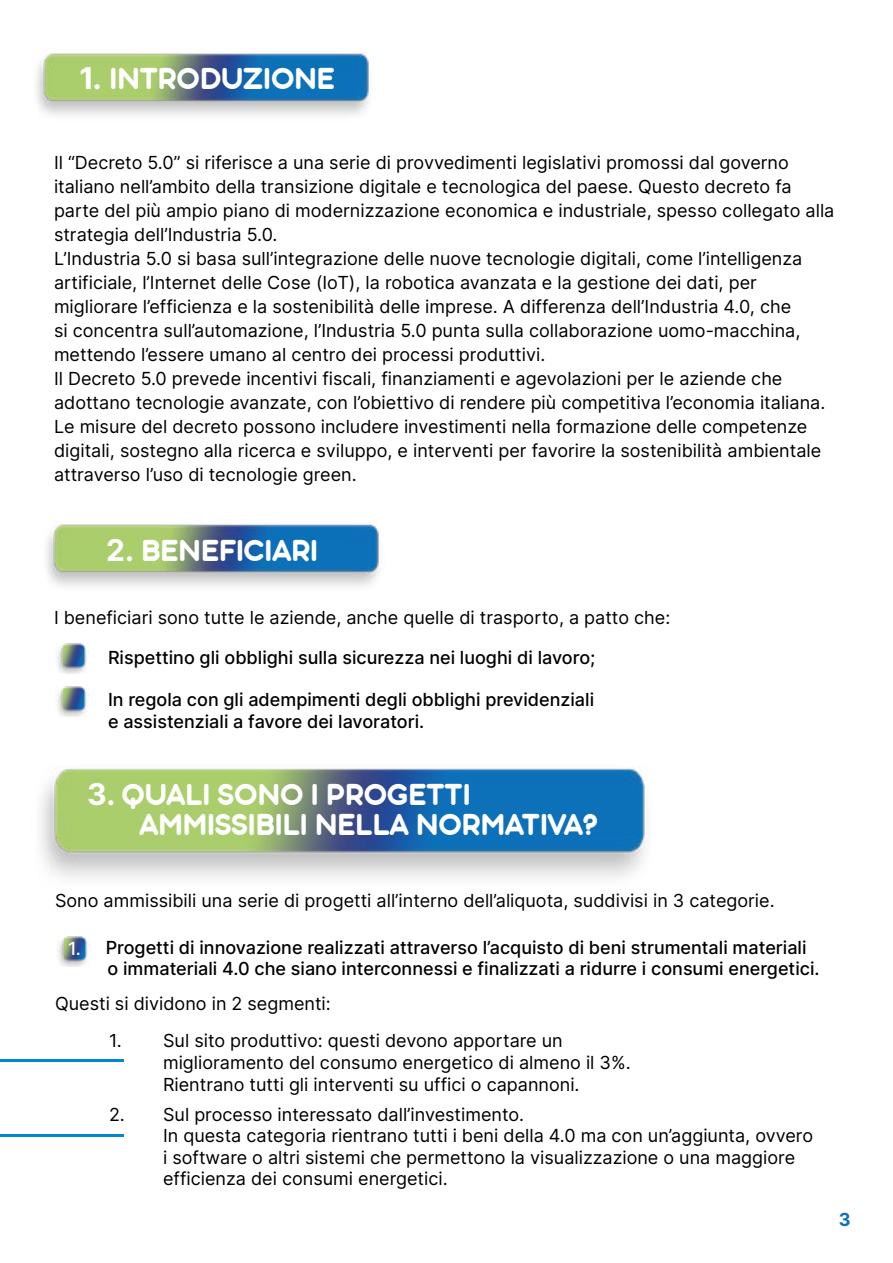
<style>
.page{position:relative;width:893px;height:1263px;background:#fff}
.page>*{position:absolute;margin:0;border:0;box-sizing:border-box;transform-origin:0 0}
.t1{font:700 33px/30px "Aristotelica Display Trial";color:#fff}
.t2{font:18px/24px "Inter";color:#000}
.t3{font:500 18px/21.6px "Inter";color:#000}
.t4{font:500 18px "Inter";color:#fff}
.t5{font:700 18px "Inter";color:#0d71b9}
.s1{font-family:"Inter";font-size:30px}
</style>
<div class="page">
<img style="left:36px;top:53px;width:334px;height:63px">
<img style="left:46px;top:524px;width:334px;height:63px">
<img style="left:57px;top:643px;width:30px;height:31px">
<img style="left:57px;top:686px;width:30px;height:30px">
<img style="left:40px;top:768px;width:607px;height:110px">
<img style="left:58px;top:936px;width:32px;height:30px">
<hr style="left:0;top:1059px;width:124px;height:2px;background:#0288d1">
<hr style="left:0;top:1134px;width:124px;height:2px;background:#0288d1">
<h1 class="t1" style="left:79px;top:64px;width:257px"><span class="s1">1.</span> INTRODUZIONE</h1>
<p class="t2" style="left:54px;top:150px;width:782px">Il “Decreto 5.0” si riferisce a una serie di provvedimenti legislativi promossi dal governo italiano nell’ambito della transizione digitale e tecnologica del paese. Questo decreto fa parte del più ampio piano di modernizzazione economica e industriale, spesso collegato alla strategia dell’Industria 5.0.<br>L’Industria 5.0 si basa sull’integrazione delle nuove tecnologie digitali, come l’intelligenza artificiale, l’Internet delle Cose (IoT), la robotica avanzata e la gestione dei dati, per migliorare l’efficienza e la sostenibilità delle imprese. A differenza dell’Industria 4.0, che<br>si concentra sull’automazione, l’Industria 5.0 punta sulla collaborazione uomo-macchina, mettendo l’essere umano al centro dei processi produttivi.<br>Il Decreto 5.0 prevede incentivi fiscali, finanziamenti e agevolazioni per le aziende che adottano tecnologie avanzate, con l’obiettivo di rendere più competitiva l’economia italiana.<br>Le misure del decreto possono includere investimenti nella formazione delle competenze digitali, sostegno alla ricerca e sviluppo, e interventi per favorire la sostenibilità ambientale attraverso l’uso di tecnologie green.</p>
<h1 class="t1" style="left:106px;top:536px;width:213px"><span class="s1">2.</span> BENEFICIARI</h1>
<p class="t2" style="left:54px;top:604px;width:618px">I beneficiari sono tutte le aziende, anche quelle di trasporto, a patto che:</p>
<p class="t3" style="left:108px;top:646px;width:489px">Rispettino gli obblighi sulla sicurezza nei luoghi di lavoro;</p>
<p class="t3" style="left:108px;top:688px;width:488px">In regola con gli adempimenti degli obblighi previdenziali e assistenziali a favore dei lavoratori.</p>
<h1 class="t1" style="left:139px;top:780px;width:459px;text-indent:-52px"><span class="s1">3.</span> QUALI SONO I PROGETTI<br>AMMISSIBILI NELLA NORMATIVA?</h1>
<p class="t2" style="left:55px;top:888px;width:721px">Sono ammissibili una serie di progetti all’interno dell’aliquota, suddivisi in 3 categorie.</p>
<p class="t3" style="left:106px;top:936px;width:715px">Progetti di innovazione realizzati attraverso l’acquisto di beni strumentali materiali o immateriali 4.0 che siano interconnessi e finalizzati a ridurre i consumi energetici.</p>
<p class="t2" style="left:55px;top:991px;width:277px">Questi si dividono in 2 segmenti:</p>
<p class="t2" style="left:163px;top:1030px;width:469px;line-height:21.6px;text-indent:-54px">1. Sul sito produttivo: questi devono apportare un miglioramento del consumo energetico di almeno il 3%.<br>Rientrano tutti gli interventi su uffici o capannoni.</p>
<p class="t2" style="left:163px;top:1103px;width:651px;line-height:21.6px;text-indent:-54px">2. Sul processo interessato dall’investimento.<br>In questa categoria rientrano tutti i beni della 4.0 ma con un’aggiunta, ovvero i software o altri sistemi che permettono la visualizzazione o una maggiore efficienza dei consumi energetici.</p>
<p class="t4" style="left:68px;top:935px;width:14px">1.</p>
<p class="t5" style="left:839px;top:1206px;width:13px">3</p>
</div>
